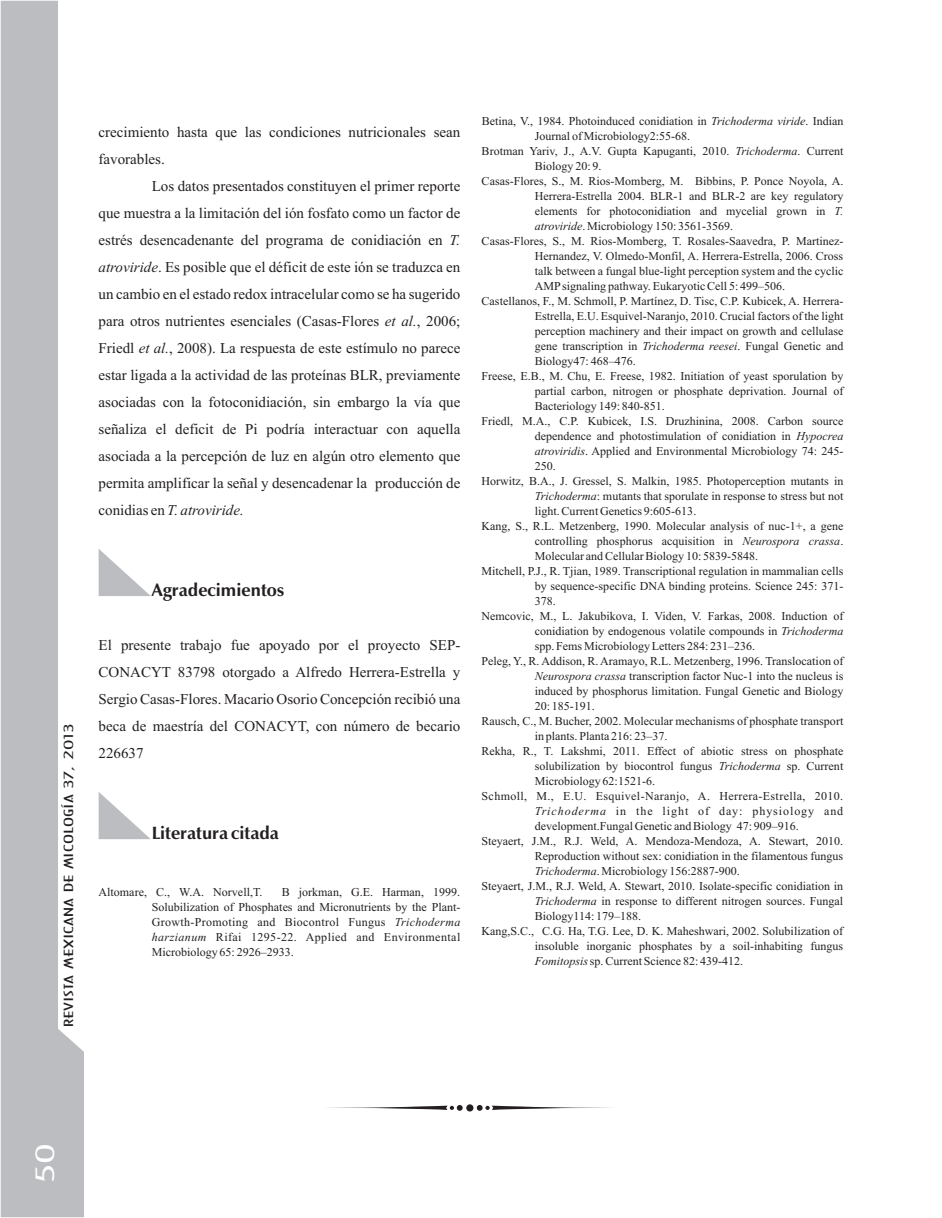
<style>
.page{position:relative;width:942px;height:1218px;background:#fff}
.page>*{position:absolute;margin:0;border:0;box-sizing:border-box;transform-origin:0 0}
.t1{font:24px "Architecture Plain";color:#fff;scale:2 1}
.t2{font:700 18px "Zapf Humanist 601 BT";color:#231f20}
.t3{font:15px/27px "Times New Roman";color:#231f20;text-align:justify}
.t4{font:12px/15px "Times New Roman";color:#231f20;text-align:justify}
.t5{font:12px "Times New Roman";letter-spacing:.03em;color:#231f20}
.t6{font:12px "Times New Roman";letter-spacing:.075em;color:#231f20}
.t7{font:12px "Architecture Plain";color:#231f20;scale:2 1}
.s1{font-style:italic}
</style>
<div class="page">
<svg style="left:1px;top:1px;width:83px;height:1216px;fill:#bcbdc0"></svg>
<svg style="left:99px;top:549px;width:52px;height:47px"></svg>
<svg style="left:99px;top:792px;width:52px;height:47px"></svg>
<svg style="left:329px;top:1104px;width:282px;height:7px"></svg>
<p class="t7" style="left:63px;top:1027px;width:153px;rotate:-90deg">REVISTA MEXICANA DE MICOLOGÍA 37, 2013</p>
<p class="t3" style="left:99px;top:120px;width:363px">crecimiento hasta que las condiciones nutricionales sean favorables.</p>
<p class="t3" style="left:99px;top:174px;width:363px;text-indent:53px">Los datos presentados constituyen el primer reporte que muestra a la limitación del ión fosfato como un factor de estrés desencadenante del programa de conidiación en <span class="s1">T. atroviride</span>. Es posible que el déficit de este ión se traduzca en un cambio en el estado redox intracelular como se ha sugerido para otros nutrientes esenciales (Casas-Flores <span class="s1">et al.</span>, 2006; Friedl <span class="s1">et al.</span>, 2008). La respuesta de este estímulo no parece estar ligada a la actividad de las proteínas BLR, previamente asociadas con la fotoconidiación, sin embargo la vía que señaliza el deficit de Pi podría interactuar con aquella asociada a la percepción de luz en algún otro elemento que permita amplificar la señal y desencadenar la producción de conidias en <span class="s1">T. atroviride.</span></p>
<h2 class="t2" style="left:152px;top:582px;width:134px">Agradecimientos</h2>
<p class="t3" style="left:99px;top:633px;width:363px">El presente trabajo fue apoyado por el proyecto SEP-CONACYT 83798 otorgado a Alfredo Herrera-Estrella y Sergio Casas-Flores. Macario Osorio Concepción recibió una beca de maestría del CONACYT, con número de becario 226637</p>
<h2 class="t2" style="left:152px;top:825px;width:129px">Literatura citada</h2>
<p class="t4" style="left:152px;top:886px;width:310px;text-indent:130px">B jorkman, G.E. Harman, 1999.<br>Solubilization of Phosphates and Micronutrients by the Plant-Growth-Promoting and Biocontrol Fungus <span class="s1">Trichoderma harzianum</span> Rifai 1295-22. Applied and Environmental Microbiology 65: 2926–2933.</p>
<p class="t4" style="left:99px;top:886px;width:165px">Altomare, C., W.A. Norvell,T.</p>
<p class="t4" style="left:481px;top:115px;width:363px">Betina, V., 1984. Photoinduced conidiation in <span class="s1">Trichoderma viride</span>. Indian</p>
<p class="t4" style="left:534px;top:130px;width:157px">Journal of Microbiology2:55-68.</p>
<p class="t4" style="left:481px;top:145px;width:363px">Brotman Yariv, J., A.V. Gupta Kapuganti, 2010. <span class="s1">Trichoderma</span>. Current</p>
<p class="t4" style="left:534px;top:160px;width:68px">Biology 20: 9.</p>
<p class="t4" style="left:481px;top:175px;width:363px">Casas-Flores, S., M. Rios-Momberg, M. Bibbins, P. Ponce Noyola, A.</p>
<p class="t4" style="left:534px;top:190px;width:310px">Herrera-Estrella 2004. BLR-1 and BLR-2 are key regulatory</p>
<p class="t4" style="left:534px;top:205px;width:310px">elements for photoconidiation and mycelial grown in <span class="s1">T.</span></p>
<p class="t4" style="left:534px;top:220px;width:200px"><span class="s1">atroviride</span>. Microbiology 150: 3561-3569.</p>
<p class="t4" style="left:481px;top:235px;width:363px">Casas-Flores, S., M. Rios-Momberg, T. Rosales-Saavedra, P. Martinez-</p>
<p class="t4" style="left:534px;top:250px;width:310px">Hernandez, V. Olmedo-Monfil, A. Herrera-Estrella, 2006. Cross</p>
<p class="t4" style="left:534px;top:265px;width:310px">talk between a fungal blue-light perception system and the cyclic</p>
<p class="t4" style="left:534px;top:280px;width:252px">AMPsignaling pathway. Eukaryotic Cell 5: 499–506.</p>
<p class="t4" style="left:481px;top:295px;width:363px">Castellanos, F., M. Schmoll, P. Martínez, D. Tisc, C.P. Kubicek, A. Herrera-</p>
<p class="t4" style="left:534px;top:310px;width:310px">Estrella, E.U. Esquivel-Naranjo, 2010. Crucial factors of the light</p>
<p class="t4" style="left:534px;top:325px;width:310px">perception machinery and their impact on growth and cellulase</p>
<p class="t4" style="left:534px;top:340px;width:310px">gene transcription in <span class="s1">Trichoderma reesei</span>. Fungal Genetic and</p>
<p class="t4" style="left:534px;top:355px;width:102px">Biology47: 468–476.</p>
<p class="t4" style="left:481px;top:370px;width:363px">Freese, E.B., M. Chu, E. Freese, 1982. Initiation of yeast sporulation by</p>
<p class="t4" style="left:534px;top:385px;width:310px">partial carbon, nitrogen or phosphate deprivation. Journal of</p>
<p class="t4" style="left:534px;top:400px;width:131px">Bacteriology 149: 840-851.</p>
<p class="t4" style="left:481px;top:415px;width:363px">Friedl, M.A., C.P. Kubicek, I.S. Druzhinina, 2008. Carbon source</p>
<p class="t4" style="left:534px;top:430px;width:310px">dependence and photostimulation of conidiation in <span class="s1">Hypocrea</span></p>
<p class="t4" style="left:534px;top:445px;width:310px"><span class="s1">atroviridis</span>. Applied and Environmental Microbiology 74: 245-</p>
<p class="t4" style="left:534px;top:460px;width:22px">250.</p>
<p class="t4" style="left:481px;top:475px;width:363px">Horwitz, B.A., J. Gressel, S. Malkin, 1985. Photoperception mutants in</p>
<p class="t4" style="left:534px;top:490px;width:310px"><span class="s1">Trichoderma</span>: mutants that sporulate in response to stress but not</p>
<p class="t4" style="left:534px;top:505px;width:163px">light. Current Genetics 9:605-613.</p>
<p class="t4" style="left:481px;top:520px;width:363px">Kang, S., R.L. Metzenberg, 1990. Molecular analysis of nuc-1+, a gene</p>
<p class="t4" style="left:534px;top:535px;width:310px">controlling phosphorus acquisition in <span class="s1">Neurospora crassa</span>.</p>
<p class="t4" style="left:534px;top:550px;width:225px">Molecular and Cellular Biology 10: 5839-5848.</p>
<p class="t4" style="left:481px;top:565px;width:363px">Mitchell, P.J., R. Tjian, 1989. Transcriptional regulation in mammalian cells</p>
<p class="t4" style="left:534px;top:580px;width:310px">by sequence-specific DNA binding proteins. Science 245: 371-</p>
<p class="t4" style="left:534px;top:595px;width:22px">378.</p>
<p class="t4" style="left:481px;top:610px;width:363px">Nemcovic, M., L. Jakubikova, I. Viden, V. Farkas, 2008. Induction of</p>
<p class="t4" style="left:534px;top:625px;width:310px">conidiation by endogenous volatile compounds in <span class="s1">Trichoderma</span></p>
<p class="t4" style="left:534px;top:640px;width:222px">spp. Fems Microbiology Letters 284: 231–236.</p>
<p class="t4" style="left:481px;top:655px;width:363px">Peleg, Y., R. Addison, R. Aramayo, R.L. Metzenberg, 1996. Translocation of</p>
<p class="t4" style="left:534px;top:670px;width:310px"><span class="s1">Neurospora crassa</span> transcription factor Nuc-1 into the nucleus is</p>
<p class="t4" style="left:534px;top:685px;width:310px">induced by phosphorus limitation. Fungal Genetic and Biology</p>
<p class="t4" style="left:534px;top:700px;width:62px">20: 185-191.</p>
<p class="t4" style="left:481px;top:715px;width:363px">Rausch, C., M. Bucher, 2002. Molecular mechanisms of phosphate transport</p>
<p class="t4" style="left:534px;top:730px;width:134px">in plants. Planta 216: 23–37.</p>
<p class="t4" style="left:481px;top:745px;width:363px">Rekha, R., T. Lakshmi, 2011. Effect of abiotic stress on phosphate</p>
<p class="t4" style="left:534px;top:760px;width:310px">solubilization by biocontrol fungus <span class="s1">Trichoderma</span> sp. Current</p>
<p class="t4" style="left:534px;top:775px;width:122px">Microbiology 62:1521-6.</p>
<p class="t5" style="left:481px;top:792px;width:363px">Schmoll, M., E.U. Esquivel-Naranjo, A. Herrera-Estrella, 2010.</p>
<p class="t6" style="left:534px;top:807px;width:310px"><span class="s1">Trichoderma</span> in the light of day: physiology and</p>
<p class="t4" style="left:534px;top:820px;width:265px">development.Fungal Genetic and Biology 47: 909–916.</p>
<p class="t4" style="left:481px;top:835px;width:363px">Steyaert, J.M., R.J. Weld, A. Mendoza-Mendoza, A. Stewart, 2010.</p>
<p class="t4" style="left:534px;top:850px;width:310px">Reproduction without sex: conidiation in the filamentous fungus</p>
<p class="t4" style="left:534px;top:865px;width:206px"><span class="s1">Trichoderma</span>. Microbiology 156:2887-900.</p>
<p class="t4" style="left:481px;top:880px;width:363px">Steyaert, J.M., R.J. Weld, A. Stewart, 2010. Isolate-specific conidiation in</p>
<p class="t4" style="left:534px;top:895px;width:310px"><span class="s1">Trichoderma</span> in response to different nitrogen sources. Fungal</p>
<p class="t4" style="left:534px;top:910px;width:108px">Biology114: 179–188.</p>
<p class="t4" style="left:481px;top:925px;width:363px">Kang,S.C., C.G. Ha, T.G. Lee, D. K. Maheshwari, 2002. Solubilization of</p>
<p class="t4" style="left:534px;top:940px;width:310px">insoluble inorganic phosphates by a soil-inhabiting fungus</p>
<p class="t4" style="left:534px;top:955px;width:210px"><span class="s1">Fomitopsis</span>sp. Current Science 82: 439-412.</p>
<h1 class="t1" style="left:34px;top:1183px;width:21px;rotate:-90deg">50</h1>
</div>
